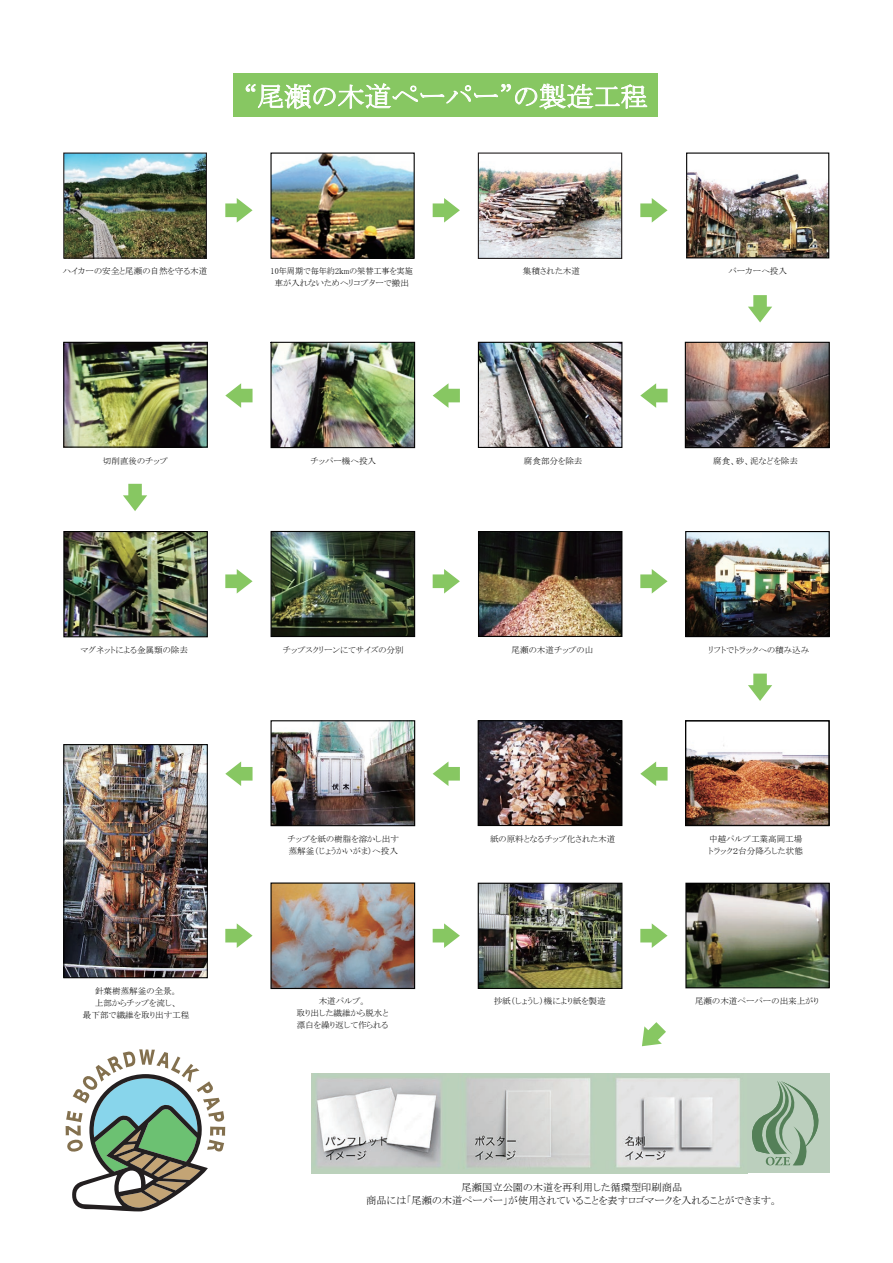
<style>
.page{position:relative;width:893px;height:1263px;background:#fff}
.page>*{position:absolute;margin:0;border:0;box-sizing:border-box;transform-origin:0 0}
.t1{font:27px "MS P Mincho";letter-spacing:.005em;color:#fff}
.t2{font:10.35px/12.3px "MS P Mincho";color:#030303;text-align:center}
.t3{font:8.55px/12px "MS P Mincho";color:#030303;text-align:center}
.t4{font:8.55px/12px "MS P Mincho";color:#030303;text-align:center;scale:.95 1}
</style>
<div class="page">
<img style="left:688px;top:172px;width:139px;height:84px">
<div style="left:686px;top:153px;width:143px;height:105px;border:1px solid #030303"></div>
<img style="left:65px;top:746px;width:141px;height:230px">
<div style="left:63px;top:744px;width:145px;height:234px;border:1px solid #030303"></div>
<div style="left:233px;top:73px;width:424px;height:43px;background:#87c762"></div>
<svg style="left:245px;top:83px;width:402px;height:27px"></svg>
<img style="left:65px;top:155px;width:140px;height:102px">
<div style="left:63px;top:153px;width:144px;height:106px;border:1px solid #231f20"></div>
<svg style="left:225px;top:198px;width:28px;height:25px"></svg>
<svg style="left:433px;top:198px;width:27px;height:25px"></svg>
<svg style="left:640px;top:198px;width:28px;height:25px"></svg>
<svg style="left:225px;top:383px;width:28px;height:25px"></svg>
<svg style="left:433px;top:383px;width:27px;height:25px"></svg>
<svg style="left:640px;top:383px;width:28px;height:25px"></svg>
<svg style="left:225px;top:569px;width:28px;height:24px"></svg>
<svg style="left:433px;top:569px;width:27px;height:24px"></svg>
<svg style="left:640px;top:569px;width:28px;height:24px"></svg>
<svg style="left:225px;top:761px;width:28px;height:25px"></svg>
<svg style="left:433px;top:761px;width:27px;height:25px"></svg>
<svg style="left:640px;top:761px;width:28px;height:25px"></svg>
<svg style="left:225px;top:923px;width:28px;height:25px"></svg>
<svg style="left:433px;top:923px;width:27px;height:25px"></svg>
<svg style="left:640px;top:923px;width:28px;height:25px"></svg>
<svg style="left:642px;top:1022px;width:24px;height:24px"></svg>
<img style="left:272px;top:155px;width:141px;height:102px">
<div style="left:270px;top:153px;width:145px;height:106px;border:1px solid #030303"></div>
<img style="left:480px;top:167px;width:140px;height:90px">
<div style="left:478px;top:153px;width:144px;height:106px;border:1px solid #231f20"></div>
<svg style="left:748px;top:674px;width:24px;height:27px"></svg>
<svg style="left:123px;top:484px;width:24px;height:27px"></svg>
<svg style="left:748px;top:295px;width:24px;height:27px"></svg>
<img style="left:687px;top:344px;width:141px;height:102px">
<div style="left:685px;top:342px;width:145px;height:106px;border:1px solid #030303"></div>
<img style="left:480px;top:344px;width:140px;height:102px">
<div style="left:478px;top:342px;width:144px;height:106px;border:1px solid #030303"></div>
<img style="left:270px;top:341px;width:146px;height:108px">
<img style="left:65px;top:344px;width:141px;height:102px">
<div style="left:63px;top:342px;width:145px;height:106px;border:1px solid #030303"></div>
<img style="left:63px;top:531px;width:145px;height:107px">
<img style="left:270px;top:530px;width:146px;height:108px">
<img style="left:480px;top:533px;width:140px;height:102px">
<div style="left:478px;top:531px;width:144px;height:106px;border:1px solid #030303"></div>
<img style="left:687px;top:533px;width:141px;height:102px">
<div style="left:685px;top:531px;width:145px;height:106px;border:1px solid #030303"></div>
<img style="left:687px;top:744px;width:141px;height:80px">
<div style="left:685px;top:720px;width:145px;height:106px;border:1px solid #030303"></div>
<img style="left:480px;top:722px;width:140px;height:102px">
<div style="left:478px;top:720px;width:144px;height:106px;border:1px solid #030303"></div>
<img style="left:273px;top:722px;width:140px;height:102px">
<div style="left:271px;top:720px;width:144px;height:106px;border:1px solid #030303"></div>
<img style="left:272px;top:884px;width:141px;height:103px">
<div style="left:270px;top:882px;width:145px;height:107px;border:1px solid #030303"></div>
<img style="left:480px;top:885px;width:140px;height:102px">
<div style="left:478px;top:883px;width:144px;height:106px;border:1px solid #030303"></div>
<img style="left:687px;top:885px;width:141px;height:101px">
<div style="left:685px;top:883px;width:145px;height:105px;border:1px solid #030303"></div>
<img style="left:311px;top:1073px;width:436px;height:100px">
<div style="left:747px;top:1073px;width:82px;height:100px;background:#bbcfbd"></div>
<svg style="left:752px;top:1081px;width:67px;height:85px"></svg>
<svg style="left:66px;top:1049px;width:159px;height:162px"></svg>
<h1 class="t1" style="left:244px;top:83px;width:405px">“尾瀬の木道ペーパー”の製造工程</h1>
<p class="t3" style="left:63px;top:265px;width:146px">ハイカーの安全と尾瀬の自然を守る木道</p>
<p class="t3" style="left:523px;top:265px;width:58px">集積された木道</p>
<p class="t4" style="left:271px;top:265px;width:151px">10年周期で毎年約2ｋmの架替工事を実施車が入れないためヘリコプターで搬出</p>
<p class="t3" style="left:728px;top:265px;width:60px">バーカーへ投入</p>
<p class="t3" style="left:103px;top:454px;width:67px">切削直後のチップ</p>
<p class="t3" style="left:310px;top:454px;width:67px">チッパー機へ投入</p>
<p class="t3" style="left:524px;top:454px;width:60px">腐食部分を除去</p>
<p class="t3" style="left:713px;top:454px;width:86px">腐食、砂、泥などを除去</p>
<p class="t3" style="left:81px;top:644px;width:109px">マグネットによる金属類の除去</p>
<p class="t3" style="left:283px;top:644px;width:122px">チップスクリーンにてサイズの分別</p>
<p class="t3" style="left:512px;top:644px;width:83px">尾瀬の木道チップの山</p>
<p class="t3" style="left:708px;top:644px;width:102px">リフトでトラックへの積み込み</p>
<p class="t3" style="left:83px;top:985px;width:108px">針葉樹蒸解釜の全景。<br>上部からチップを流し、<br>最下部で繊維を取り出す工程</p>
<p class="t3" style="left:288px;top:832px;width:113px">チップを紙の樹脂を溶かし出す</p>
<p class="t3" style="left:490px;top:832px;width:127px">紙の原料となるチップ化された木道</p>
<p class="t3" style="left:289px;top:844px;width:111px">蒸解釜（じょうかいがま）へ投入</p>
<p class="t3" style="left:709px;top:832px;width:96px;text-align:left">中越パルプ工業高岡工場トラック２台分降ろした状態</p>
<p class="t3" style="left:297px;top:995px;width:93px">木道パルプ。<br>取り出した繊維から脱水と漂白を繰り返して作られる</p>
<p class="t3" style="left:494px;top:995px;width:114px">抄紙（しょうし）機により紙を製造</p>
<p class="t3" style="left:695px;top:995px;width:125px">尾瀬の木道ペーパーの出来上がり</p>
<p class="t2" style="left:366px;top:1181px;width:413px">尾瀬国立公園の木道を再利用した循環型印刷商品<br>商品には「尾瀬の木道ペーパー」が使用されていることを表すロゴマークを入れることができます。</p>
</div>
